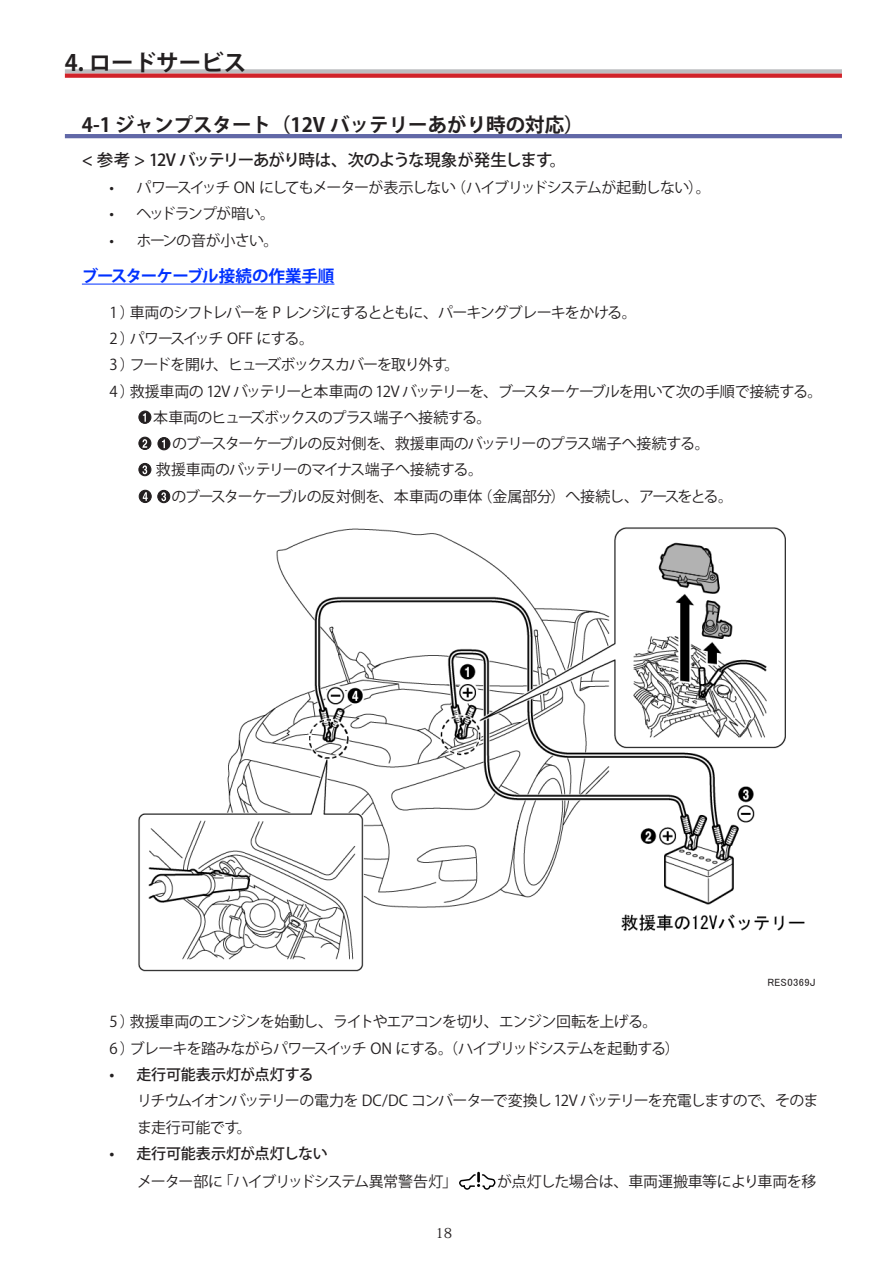
<style>
.page{position:relative;width:893px;height:1263px;background:#fff}
.page>*{position:absolute;margin:0;border:0;box-sizing:border-box;transform-origin:0 0}
._1_タイトル{font:700 22.5px "Koz Go Pro";color:#231f20}
._1-1_タイトル{font:700 19.5px "Koz Go Pro";color:#231f20}
._1-1_本文{font:500 16.5px "Koz Go Pro";letter-spacing:-.07em;color:#231f20}
.方法1{font:700 16.5px "Koz Go Pro";letter-spacing:-.035em;color:#0031ff}
._1-1-1-1_本文{font:15px/26.2px "Koz Go Pro";letter-spacing:-.065em;color:#231f20}
._1-1-1-1__箇条書き{font:15px "Koz Go Pro";letter-spacing:-.055em;color:#231f20}
.t1{font:500 15px "Koz Go Pro";letter-spacing:-.01em;color:#231f20}
._1-1-1-1__箇条書き-2{font:15px "Koz Go Pro";letter-spacing:-.03em;color:#231f20}
._1-1-1-1_本文-2{font:15px "Koz Go Pro";letter-spacing:-.025em;color:#231f20}
._1-1-1-1_本文-3{font:15px "Koz Go Pro";letter-spacing:-.085em;color:#231f20}
._1-1-1-1_本文-4{font:15px "Koz Go Pro";letter-spacing:-.045em;color:#231f20}
.t2{font:13.8px "Koz Min Pro";color:#231f20}
.t3{font:10.5px "MS P Gothic";letter-spacing:.04em;color:#231f20}
</style>
<div class="page">
<div style="left:65px;top:69px;width:777px;height:5px;background:#bcbdc0"></div>
<svg style="left:65px;top:74px;width:777px;height:4px;background:#d32e35"></svg>
<hr style="left:65px;top:134px;width:777px;height:4px;background:#6168a7">
<hr style="left:82px;top:284px;width:252px;height:1px;background:#0031ff">
<svg style="left:137px;top:410px;width:16px;height:15px"></svg>
<div style="left:139px;top:411px;width:12px;height:12px;background:#231f20;border-radius:50%"></div>
<div style="left:138px;top:411px;width:13px;height:13px;border:1px solid #231f20;border-radius:50%"></div>
<svg style="left:143px;top:413px;width:3px;height:9px"></svg>
<svg style="left:137px;top:436px;width:16px;height:15px"></svg>
<div style="left:139px;top:437px;width:12px;height:12px;background:#231f20;border-radius:50%"></div>
<div style="left:138px;top:437px;width:13px;height:13px;border:1px solid #231f20;border-radius:50%"></div>
<svg style="left:142px;top:439px;width:5px;height:9px"></svg>
<svg style="left:156px;top:436px;width:16px;height:15px"></svg>
<div style="left:158px;top:437px;width:12px;height:13px;background:#231f20;border-radius:50%"></div>
<div style="left:157px;top:437px;width:13px;height:13px;border:1px solid #231f20;border-radius:50%"></div>
<svg style="left:162px;top:439px;width:3px;height:9px"></svg>
<svg style="left:138px;top:462px;width:14px;height:15px"></svg>
<svg style="left:137px;top:488px;width:16px;height:16px"></svg>
<div style="left:139px;top:490px;width:12px;height:12px;background:#231f20;border-radius:50%"></div>
<div style="left:139px;top:490px;width:13px;height:13px;border:1px solid #231f20;border-radius:50%"></div>
<svg style="left:143px;top:492px;width:5px;height:9px"></svg>
<svg style="left:157px;top:489px;width:14px;height:15px"></svg>
<svg style="left:459px;top:1172px;width:36px;height:18px"></svg>
<img style="left:138px;top:527px;width:667px;height:445px">
<p class="_1_タイトル" style="left:65px;top:48px;width:183px">4. ロードサービス</p>
<p class="_1-1_タイトル" style="left:82px;top:112px;width:503px">4-1 ジャンプスタート（12V バッテリーあがり時の対応）</p>
<p class="_1-1_本文" style="left:82px;top:149px;width:486px">&lt; 参考 &gt; 12V バッテリーあがり時は、次のような現象が発生します。</p>
<p class="_1-1-1-1_本文" style="left:110px;top:175px;width:603px">• パワースイッチ ON にしてもメーターが表示しない（ハイブリッドシステムが起動しない）。</p>
<p class="_1-1-1-1_本文" style="left:110px;top:201px;width:167px">• ヘッドランプが暗い。</p>
<p class="_1-1-1-1_本文-4" style="left:110px;top:230px;width:170px">• ホーンの音が小さい。</p>
<p class="方法1" style="left:82px;top:265px;width:254px">ブースターケーブル接続の作業手順</p>
<p class="_1-1-1-1_本文" style="left:110px;top:299px;width:529px">1 ）車両のシフトレバーを P レンジにするとともに、パーキングブレーキをかける。</p>
<p class="_1-1-1-1_本文-3" style="left:110px;top:329px;width:206px">2 ）パワースイッチ OFF にする。</p>
<p class="_1-1-1-1_本文" style="left:110px;top:352px;width:351px">3 ）フードを開け、ヒューズボックスカバーを取り外す。</p>
<p class="_1-1-1-1_本文" style="left:110px;top:378px;width:714px">4 ）救援車両の 12V バッテリーと本車両の 12V バッテリーを、ブースターケーブルを用いて次の手順で接続する。</p>
<p class="_1-1-1-1__箇条書き" style="left:153px;top:408px;width:340px">本車両のヒューズボックスのプラス端子へ接続する。</p>
<p class="_1-1-1-1__箇条書き" style="left:172px;top:434px;width:539px">のブースターケーブルの反対側を、救援車両のバッテリーのプラス端子へ接続する。</p>
<p class="_1-1-1-1__箇条書き-2" style="left:156px;top:460px;width:329px">救援車両のバッテリーのマイナス端子へ接続する。</p>
<p class="_1-1-1-1__箇条書き" style="left:171px;top:487px;width:563px">のブースターケーブルの反対側を、本車両の車体（金属部分）へ接続し、アースをとる。</p>
<p class="t3" style="left:767px;top:977px;width:50px">RES0369J</p>
<p class="_1-1-1-1_本文" style="left:110px;top:1009px;width:550px">5 ）救援車両のエンジンを始動し、ライトやエアコンを切り、エンジン回転を上げる。</p>
<p class="_1-1-1-1_本文" style="left:110px;top:1035px;width:572px">6 ）ブレーキを踏みながらパワースイッチ ON にする。（ハイブリッドシステムを起動する）</p>
<p class="t1" style="left:110px;top:1065px;width:206px">• 走行可能表示灯が点灯する</p>
<p class="_1-1-1-1_本文" style="left:137px;top:1088px;width:683px">リチウムイオンバッテリーの電力を DC/DC コンバーターで変換し 12V バッテリーを充電しますので、そのまま走行可能です。</p>
<p class="t1" style="left:110px;top:1143px;width:220px">• 走行可能表示灯が点灯しない</p>
<p class="_1-1-1-1_本文" style="left:137px;top:1169px;width:322px">メーター部に「ハイブリッドシステム異常警告灯」</p>
<p class="_1-1-1-1_本文-2" style="left:497px;top:1172px;width:321px">が点灯した場合は、車両運搬車等により車両を移</p>
<p class="t2" style="left:435px;top:1223px;width:18px">18</p>
</div>
